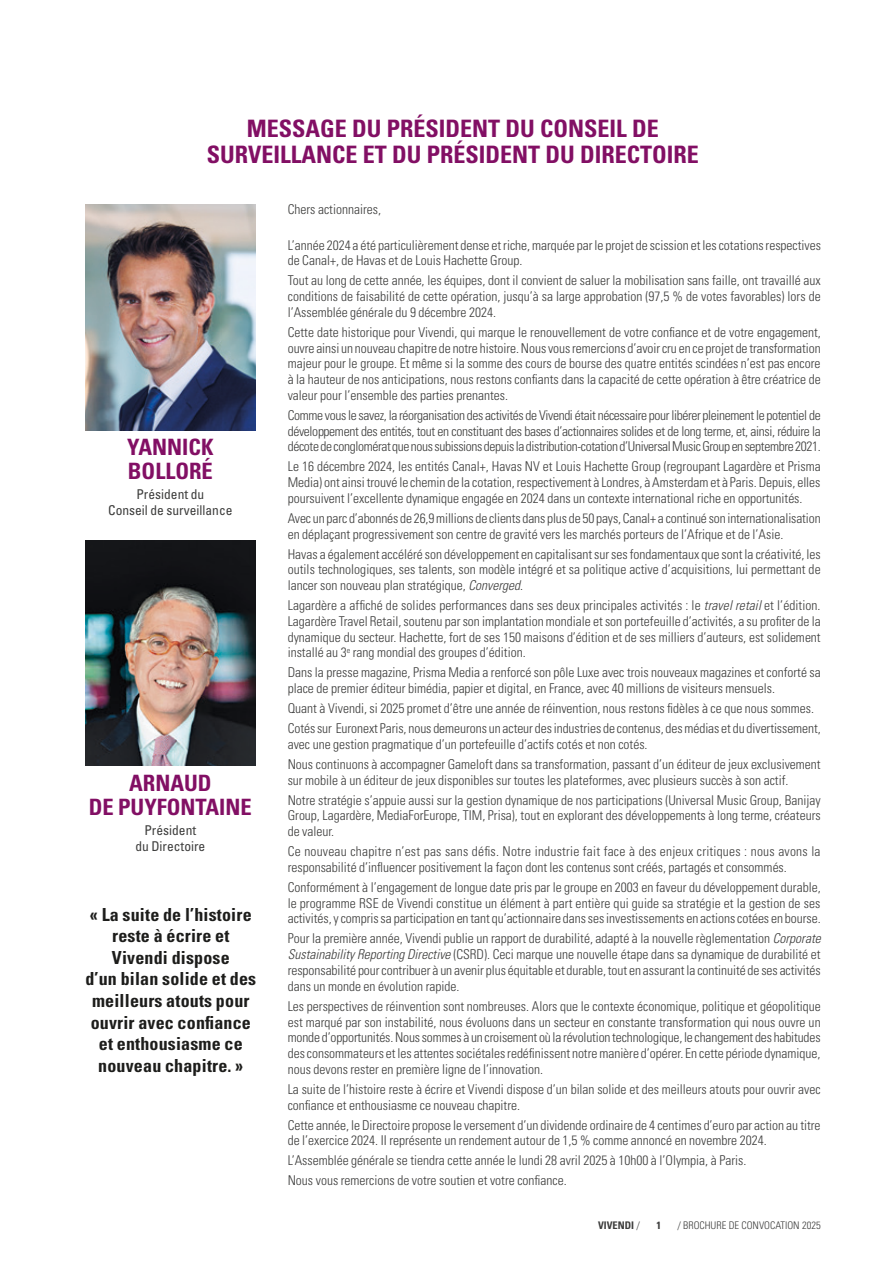
<style>
.page{position:relative;width:893px;height:1263px;background:#fff}
.page>*{position:absolute;margin:0;border:0;box-sizing:border-box;transform-origin:0 0}
.t1{font:700 condensed 24px/25.5px "Univers LT Std";color:#820f64;text-align:center}
.t2{font:700 condensed 22.5px/24px "Univers LT Std";color:#820f64}
.t3{font:700 condensed 18px/21.6px "Univers LT Std";letter-spacing:.01em;color:#1d1d1b;text-align:center}
.t4{font:300 condensed 13.5px/15.8px "Univers LT Std";color:#3d3d3c}
.t5{font:condensed 13.5px/15.8px "Univers LT Std";color:#3d3d3c;text-align:center}
.t6{font:300 condensed 10.5px "Univers LT Std";color:#3d3d3c}
.t7{font:700 condensed 10.5px "Univers LT Std";color:#3d3d3c}
.s1{font-style:italic}
.s2{font-weight:300}
</style>
<div class="page">
<img style="left:85px;top:204px;width:171px;height:226px">
<img style="left:85px;top:540px;width:171px;height:226px">
<h1 class="t1" style="left:207px;top:116px;width:494px">MESSAGE DU PRÉSIDENT DU CONSEIL DE<br>SURVEILLANCE ET DU PRÉSIDENT DU DIRECTOIRE</h1>
<h2 class="t2" style="left:127px;top:435px;width:88px">YANNICK<br>BOLLORÉ</h2>
<p class="t5" style="left:108px;top:486px;width:126px">Président du<br>Conseil de surveillance</p>
<h2 class="t2" style="left:89px;top:771px;width:164px;text-align:center">ARNAUD<br>DE PUYFONTAINE</h2>
<p class="t5" style="left:135px;top:822px;width:72px">Président<br>du Directoire</p>
<h3 class="t3" style="left:85px;top:903px;width:172px">« La suite de l’histoire reste à écrire et<br>Vivendi dispose<br>d’un bilan solide et des meilleurs atouts pour ouvrir avec confiance et enthousiasme ce nouveau chapitre. »</h3>
<p class="t4" style="left:288px;top:201px;width:95px">Chers actionnaires,</p>
<p class="t4" style="left:288px;top:237px;width:535px">L’année 2024 a été particulièrement dense et riche, marquée par le projet de scission et les cotations respectives de Canal+, de Havas et de Louis Hachette Group.</p>
<p class="t4" style="left:288px;top:273px;width:534px;text-align:justify">Tout au long de cette année, les équipes, dont il convient de saluer la mobilisation sans faille, ont travaillé aux conditions de faisabilité de cette opération, jusqu’à sa large approbation (97,5 % de votes favorables) lors de l’Assemblée générale du 9 décembre 2024.</p>
<p class="t4" style="left:288px;top:324px;width:535px;text-align:justify">Cette date historique pour Vivendi, qui marque le renouvellement de votre confiance et de votre engagement, ouvre ainsi un nouveau chapitre de notre histoire. Nous vous remercions d’avoir cru en ce projet de transformation majeur pour le groupe. Et même si la somme des cours de bourse des quatre entités scindées n’est pas encore à la hauteur de nos anticipations, nous restons confiants dans la capacité de cette opération à être créatrice de valeur pour l’ensemble des parties prenantes.</p>
<p class="t4" style="left:288px;top:407px;width:535px;text-align:justify">Comme vous le savez, la réorganisation des activités de Vivendi était nécessaire pour libérer pleinement le potentiel de développement des entités, tout en constituant des bases d’actionnaires solides et de long terme, et, ainsi, réduire la décote de conglomérat que nous subissions depuis la distribution-cotation d’Universal Music Group en septembre 2021.</p>
<p class="t4" style="left:288px;top:459px;width:534px;text-align:justify">Le 16 décembre 2024, les entités Canal+, Havas NV et Louis Hachette Group (regroupant Lagardère et Prisma Media) ont ainsi trouvé le chemin de la cotation, respectivement à Londres, à Amsterdam et à Paris. Depuis, elles poursuivent l’excellente dynamique engagée en 2024 dans un contexte international riche en opportunités.</p>
<p class="t4" style="left:288px;top:510px;width:534px">Avec un parc d’abonnés de 26,9 millions de clients dans plus de 50 pays, Canal+ a continué son internationalisation en déplaçant progressivement son centre de gravité vers les marchés porteurs de l’Afrique et de l’Asie.</p>
<p class="t4" style="left:288px;top:546px;width:534px;text-align:justify">Havas a également accéléré son développement en capitalisant sur ses fondamentaux que sont la créativité, les outils technologiques, ses talents, son modèle intégré et sa politique active d’acquisitions, lui permettant de lancer son nouveau plan stratégique, <span class="s1">Converged</span>.</p>
<p class="t4" style="left:288px;top:597px;width:534px;text-align:justify">Lagardère a affiché de solides performances dans ses deux principales activités : le <span class="s1">travel retail</span> et l’édition.<br>Lagardère Travel Retail, soutenu par son implantation mondiale et son portefeuille d’activités, a su profiter de la dynamique du secteur. Hachette, fort de ses 150 maisons d’édition et de ses milliers d’auteurs, est solidement installé au 3<sup>e</sup> rang mondial des groupes d’édition.</p>
<p class="t4" style="left:288px;top:665px;width:535px">Dans la presse magazine, Prisma Media a renforcé son pôle Luxe avec trois nouveaux magazines et conforté sa place de premier éditeur bimédia, papier et digital, en France, avec 40 millions de visiteurs mensuels.</p>
<p class="t4" style="left:288px;top:698px;width:535px;line-height:20px">Quant à Vivendi, si 2025 promet d’être une année de réinvention, nous restons fidèles à ce que nous sommes.<br>Cotés sur Euronext Paris, nous demeurons un acteur des industries de contenus, des médias et du divertissement,</p>
<p class="t4" style="left:288px;top:734px;width:534px;line-height:20px">avec une gestion pragmatique d’un portefeuille d’actifs cotés et non cotés.<br>Nous continuons à accompagner Gameloft dans sa transformation, passant d’un éditeur de jeux exclusivement</p>
<p class="t4" style="left:288px;top:770px;width:534px;line-height:20px">sur mobile à un éditeur de jeux disponibles sur toutes les plateformes, avec plusieurs succès à son actif.<br>Notre stratégie s’appuie aussi sur la gestion dynamique de nos participations (Universal Music Group, Banijay</p>
<p class="t4" style="left:288px;top:808px;width:534px">Group, Lagardère, MediaForEurope, TIM, Prisa), tout en explorant des développements à long terme, créateurs de valeur.</p>
<p class="t4" style="left:288px;top:843px;width:534px">Ce nouveau chapitre n’est pas sans défis. Notre industrie fait face à des enjeux critiques : nous avons la responsabilité d’influencer positivement la façon dont les contenus sont créés, partagés et consommés.</p>
<p class="t4" style="left:288px;top:879px;width:534px;text-align:justify">Conformément à l’engagement de longue date pris par le groupe en 2003 en faveur du développement durable, le programme RSE de Vivendi constitue un élément à part entière qui guide sa stratégie et la gestion de ses activités, y compris sa participation en tant qu’actionnaire dans ses investissements en actions cotées en bourse.</p>
<p class="t4" style="left:288px;top:931px;width:534px;text-align:justify">Pour la première année, Vivendi publie un rapport de durabilité, adapté à la nouvelle règlementation <span class="s1">Corporate Sustainability Reporting Directive</span> (CSRD). Ceci marque une nouvelle étape dans sa dynamique de durabilité et responsabilité pour contribuer à un avenir plus équitable et durable, tout en assurant la continuité de ses activités dans un monde en évolution rapide.</p>
<p class="t4" style="left:288px;top:998px;width:534px;text-align:justify">Les perspectives de réinvention sont nombreuses. Alors que le contexte économique, politique et géopolitique est marqué par son instabilité, nous évoluons dans un secteur en constante transformation qui nous ouvre un monde d’opportunités. Nous sommes à un croisement où la révolution technologique, le changement des habitudes des consommateurs et les attentes sociétales redéfinissent notre manière d’opérer. En cette période dynamique, nous devons rester en première ligne de l’innovation.</p>
<p class="t4" style="left:288px;top:1081px;width:534px">La suite de l’histoire reste à écrire et Vivendi dispose d’un bilan solide et des meilleurs atouts pour ouvrir avec confiance et enthousiasme ce nouveau chapitre.</p>
<p class="t4" style="left:288px;top:1117px;width:534px">Cette année, le Directoire propose le versement d’un dividende ordinaire de 4 centimes d’euro par action au titre de l’exercice 2024. II représente un rendement autour de 1,5 % comme annoncé en novembre 2024.</p>
<p class="t4" style="left:288px;top:1150px;width:460px;line-height:20px">L’Assemblée générale se tiendra cette année le lundi 28 avril 2025 à 10h00 à l’Olympia, à Paris.<br>Nous vous remercions de votre soutien et votre confiance.</p>
<p class="t7" style="left:598px;top:1219px;width:44px">VIVENDI <span class="s2">/</span></p>
<p class="t7" style="left:656px;top:1219px;width:6px">1</p>
<p class="t6" style="left:677px;top:1219px;width:145px">/ BROCHURE DE CONVOCATION 2025</p>
</div>
